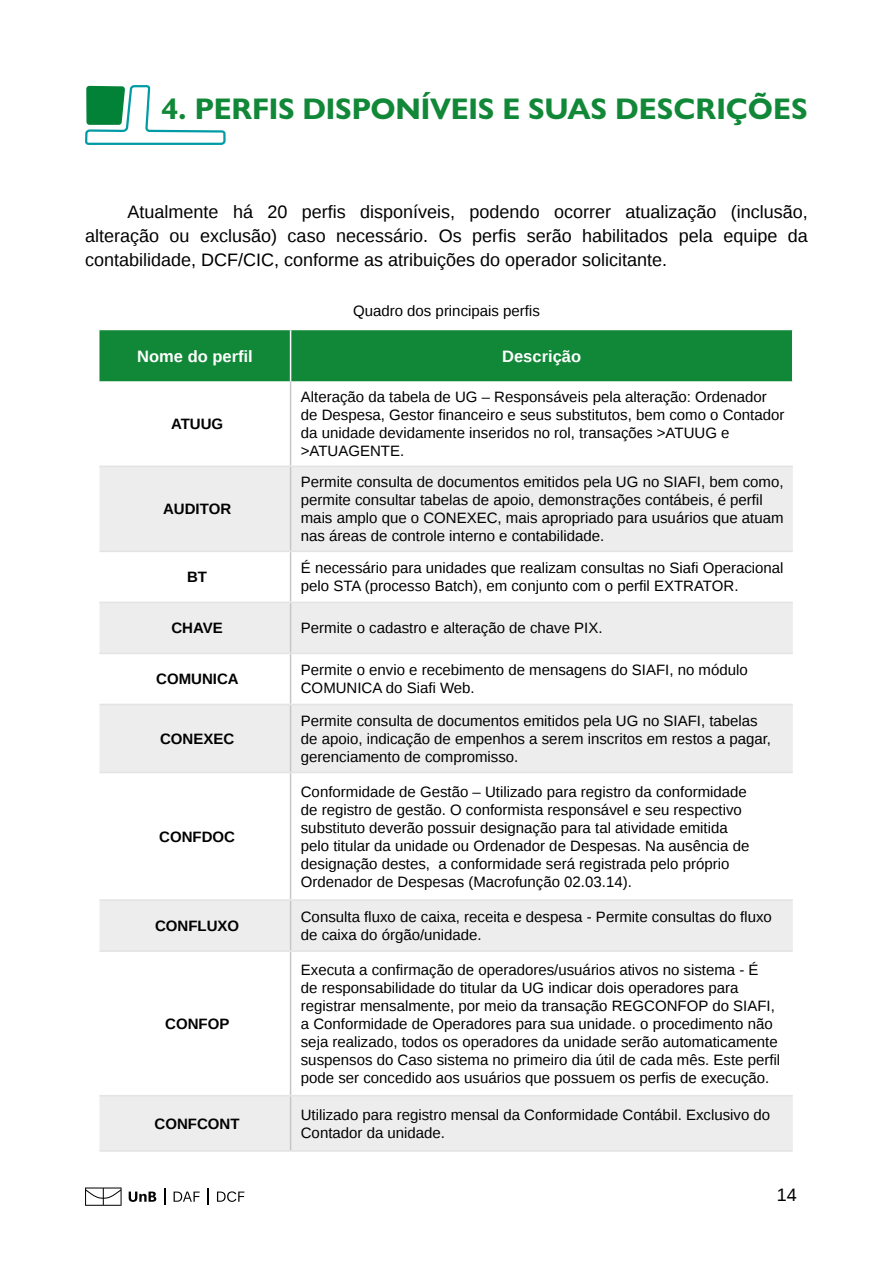
<style>
.page{position:relative;width:893px;height:1263px;background:#fff}
.page>*{position:absolute;margin:0;border:0;box-sizing:border-box;transform-origin:0 0}
.t1{font:700 30px "Gill Sans Nova";letter-spacing:-.01em;color:#118837}
.t2{font:18px/24px "Un B Office";color:#000;text-align:justify}
.t3{font:700 16.5px "Un B Office";color:#fff}
.t4{font:15px/18px "Un B Office";color:#000}
.t5{font:700 15px "Un B Office";color:#000}
</style>
<div class="page">
<svg style="left:208px;top:1188px;width:1px;height:17px"></svg>
<svg style="left:217px;top:1191px;width:27px;height:11px"></svg>
<svg style="left:164px;top:1188px;width:1px;height:17px"></svg>
<svg style="left:174px;top:1191px;width:26px;height:11px"></svg>
<svg style="left:129px;top:1191px;width:27px;height:11px"></svg>
<svg style="left:85px;top:1187px;width:37px;height:19px"></svg>
<svg style="left:85px;top:85px;width:141px;height:60px"></svg>
<div style="left:99px;top:330px;width:693px;height:51px;background:#118837"></div>
<svg style="left:99px;top:467px;width:694px;height:683px"></svg>
<hr style="left:290px;top:381px;width:1px;height:85px;background:#c6c6c6">
<hr style="left:290px;top:467px;width:1px;height:84px;background:#c6c6c6">
<hr style="left:290px;top:552px;width:1px;height:50px;background:#c6c6c6">
<hr style="left:290px;top:603px;width:1px;height:50px;background:#c6c6c6">
<hr style="left:290px;top:654px;width:1px;height:50px;background:#c6c6c6">
<hr style="left:290px;top:705px;width:1px;height:67px;background:#c6c6c6">
<hr style="left:290px;top:773px;width:1px;height:126px;background:#c6c6c6">
<hr style="left:290px;top:901px;width:1px;height:49px;background:#c6c6c6">
<hr style="left:290px;top:952px;width:1px;height:143px;background:#c6c6c6">
<hr style="left:290px;top:1096px;width:1px;height:54px;background:#c6c6c6">
<hr style="left:99px;top:466px;width:192px;height:1px;background:#e3e3e3">
<hr style="left:291px;top:466px;width:502px;height:1px;background:#e3e3e3">
<hr style="left:99px;top:551px;width:192px;height:1px;background:#e3e3e3">
<hr style="left:291px;top:551px;width:502px;height:1px;background:#e3e3e3">
<hr style="left:99px;top:602px;width:192px;height:1px;background:#e3e3e3">
<hr style="left:291px;top:602px;width:502px;height:1px;background:#e3e3e3">
<hr style="left:99px;top:653px;width:192px;height:1px;background:#e3e3e3">
<hr style="left:291px;top:653px;width:502px;height:1px;background:#e3e3e3">
<hr style="left:99px;top:704px;width:192px;height:1px;background:#e3e3e3">
<hr style="left:291px;top:704px;width:502px;height:1px;background:#e3e3e3">
<hr style="left:99px;top:772px;width:192px;height:1px;background:#e3e3e3">
<hr style="left:291px;top:772px;width:502px;height:1px;background:#e3e3e3">
<hr style="left:99px;top:899px;width:192px;height:2px;background:#e3e3e3">
<hr style="left:291px;top:899px;width:502px;height:2px;background:#e3e3e3">
<hr style="left:99px;top:950px;width:192px;height:2px;background:#e3e3e3">
<hr style="left:291px;top:950px;width:502px;height:2px;background:#e3e3e3">
<hr style="left:99px;top:1095px;width:192px;height:1px;background:#e3e3e3">
<hr style="left:291px;top:1095px;width:502px;height:1px;background:#e3e3e3">
<hr style="left:99px;top:1150px;width:192px;height:2px;background:#e3e3e3">
<hr style="left:291px;top:1150px;width:502px;height:2px;background:#e3e3e3">
<hr style="left:290px;top:330px;width:1px;height:51px;background:#fff">
<h1 class="t1" style="left:162px;top:90px;width:648px">4. PERFIS DISPONÍVEIS E SUAS DESCRIÇÕES</h1>
<p class="t2" style="left:85px;top:200px;width:724px;text-indent:43px">Atualmente há 20 perfis disponíveis, podendo ocorrer atualização (inclusão, alteração ou exclusão) caso necessário. Os perfis serão habilitados pela equipe da contabilidade, DCF/CIC, conforme as atribuições do operador solicitante.</p>
<p class="t4" style="left:353px;top:302px;width:188px">Quadro dos principais perfis</p>
<p class="t3" style="left:137px;top:346px;width:117px">Nome do perfil</p>
<p class="t3" style="left:502px;top:346px;width:80px">Descrição</p>
<p class="t5" style="left:171px;top:415px;width:54px">ATUUG</p>
<p class="t5" style="left:163px;top:500px;width:70px">AUDITOR</p>
<p class="t4" style="left:301px;top:388px;width:485px">Alteração da tabela de UG – Responsáveis pela alteração: Ordenador de Despesa, Gestor financeiro e seus substitutos, bem como o Contador da unidade devidamente inseridos no rol, transações &gt;ATUUG e &gt;ATUAGENTE.</p>
<p class="t4" style="left:301px;top:473px;width:484px">Permite consulta de documentos emitidos pela UG no SIAFI, bem como, permite consultar tabelas de apoio, demonstrações contábeis, é perfil mais amplo que o CONEXEC, mais apropriado para usuários que atuam nas áreas de controle interno e contabilidade.</p>
<p class="t5" style="left:187px;top:568px;width:21px">BT</p>
<p class="t4" style="left:301px;top:559px;width:484px">É necessário para unidades que realizam consultas no Siafi Operacional pelo STA (processo Batch), em conjunto com o perfil EXTRATOR.</p>
<p class="t5" style="left:171px;top:619px;width:53px">CHAVE</p>
<p class="t4" style="left:301px;top:619px;width:303px">Permite o cadastro e alteração de chave PIX.</p>
<p class="t5" style="left:156px;top:670px;width:84px">COMUNICA</p>
<p class="t4" style="left:301px;top:661px;width:448px">Permite o envio e recebimento de mensagens do SIAFI, no módulo<br>COMUNICA do Siafi Web.</p>
<p class="t5" style="left:160px;top:730px;width:76px">CONEXEC</p>
<p class="t4" style="left:301px;top:712px;width:472px">Permite consulta de documentos emitidos pela UG no SIAFI, tabelas de apoio, indicação de empenhos a serem inscritos em restos a pagar, gerenciamento de compromisso.</p>
<p class="t5" style="left:159px;top:828px;width:77px">CONFDOC</p>
<p class="t4" style="left:301px;top:782px;width:450px">Conformidade de Gestão – Utilizado para registro da conformidade de registro de gestão. O conformista responsável e seu respectivo substituto deverão possuir designação para tal atividade emitida pelo titular da unidade ou Ordenador de Despesas. Na ausência de designação destes, a conformidade será registrada pelo próprio Ordenador de Despesas (Macrofunção 02.03.14).</p>
<p class="t5" style="left:155px;top:917px;width:86px">CONFLUXO</p>
<p class="t4" style="left:301px;top:908px;width:473px">Consulta fluxo de caixa, receita e despesa - Permite consultas do fluxo de caixa do órgão/unidade.</p>
<p class="t5" style="left:165px;top:1015px;width:66px">CONFOP</p>
<p class="t4" style="left:301px;top:961px;width:481px">Executa a confirmação de operadores/usuários ativos no sistema - É<br>de responsabilidade do titular da UG indicar dois operadores para registrar mensalmente, por meio da transação REGCONFOP do SIAFI, a Conformidade de Operadores para sua unidade. o procedimento não seja realizado, todos os operadores da unidade serão automaticamente suspensos do Caso sistema no primeiro dia útil de cada mês. Este perfil pode ser concedido aos usuários que possuem os perfis de execução.</p>
<p class="t5" style="left:155px;top:1115px;width:86px">CONFCONT</p>
<p class="t4" style="left:301px;top:1105px;width:471px">Utilizado para registro mensal da Conformidade Contábil. Exclusivo do<br>Contador da unidade.</p>
<p class="t2" style="left:777px;top:1182px;width:22px">14</p>
</div>
